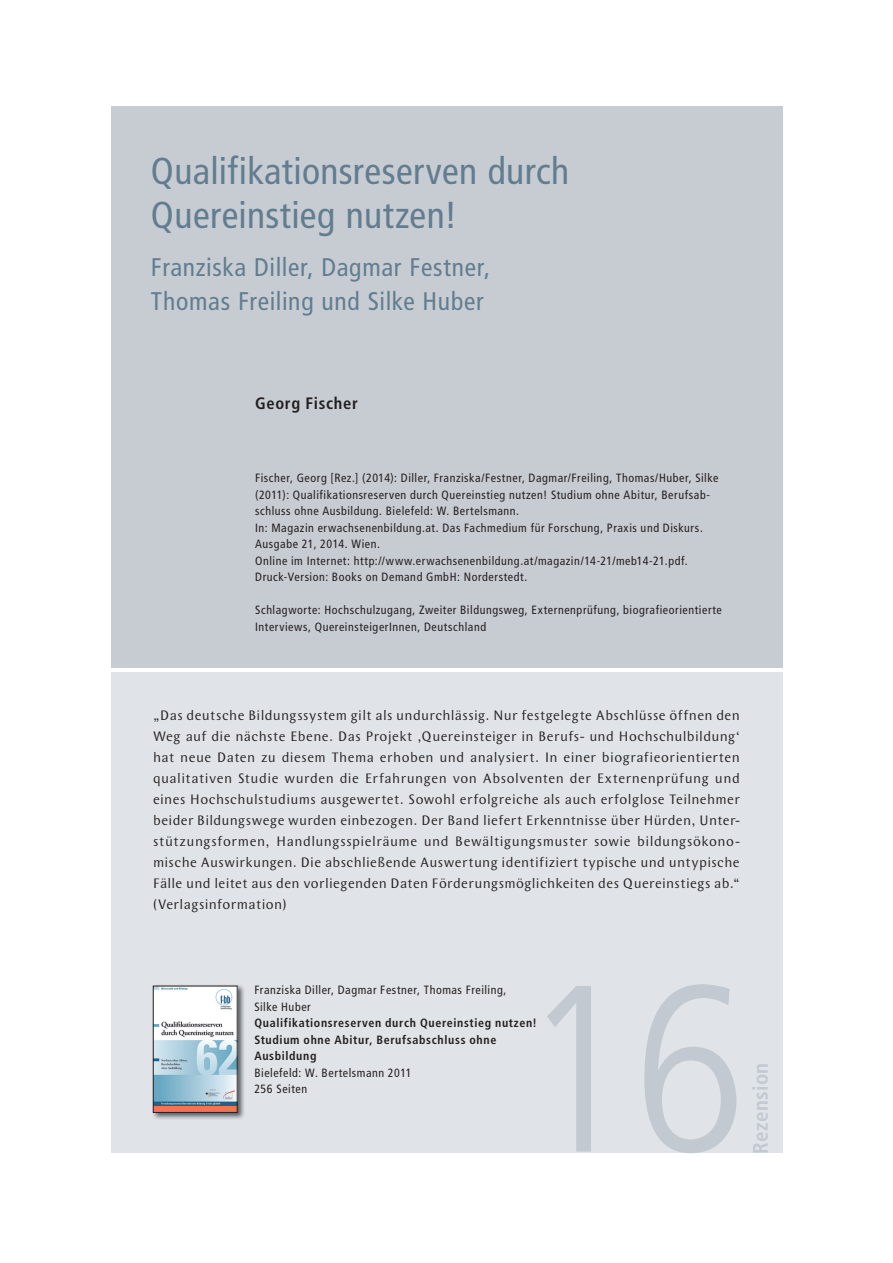
<style>
.page{position:relative;width:893px;height:1263px;background:#fff}
.page>*{position:absolute;margin:0;border:0;box-sizing:border-box;transform-origin:0 0}
.t1{font:300 condensed 237.3px "Frutiger LT Std";color:#c3c9d1}
.t2{font:condensed 37.5px/43.5px "Frutiger LT Std";letter-spacing:.01em;color:#617d8f}
.t3{font:condensed 25.5px/34.5px "Frutiger LT Std";letter-spacing:.025em;color:#617d8f}
.t4{font:700 condensed 21px "Frutiger LT Std";letter-spacing:.015em;color:#c3c9d1}
.t5{font:700 condensed 16.5px "Frutiger LT Std";letter-spacing:.04em;color:#231f20}
.t6{font:14.25px/21px "Wunderlich";letter-spacing:.025em;color:#231f20;text-align:justify}
.t7{font:condensed 12px/16.5px "Frutiger LT Std";letter-spacing:.045em;color:#231f20}
.t8{font:700 condensed 12px/16.5px "Frutiger LT Std";letter-spacing:.055em;color:#231f20}
</style>
<div class="page">
<div style="left:111px;top:672px;width:671px;height:480px;background:#e0e4e8"></div>
<div style="left:111px;top:106px;width:671px;height:562px;background:#c7ccd3"></div>
<img style="left:152px;top:985px;width:92px;height:134px">
<svg style="left:153px;top:986px;width:85px;height:127px;background:#c0cdd4"></svg>
<h2 class="t2" style="left:151px;top:150px;width:420px">Qualifikationsreserven durch<br>Quereinstieg nutzen!</h2>
<h3 class="t3" style="left:151px;top:250px;width:341px">Franziska Diller, Dagmar Festner,<br>Thomas Freiling und Silke Huber</h3>
<p class="t5" style="left:255px;top:394px;width:104px">Georg Fischer</p>
<p class="t7" style="left:255px;top:470px;width:465px">Fischer, Georg [Rez.] (2014): Diller, Franziska/Festner, Dagmar/Freiling, Thomas/Huber, Silke (2011): Qualifikationsreserven durch Quereinstieg nutzen! Studium ohne Abitur, Berufsab&shy;schluss ohne Ausbildung. Bielefeld: W. Bertelsmann.<br>In: Magazin erwachsenenbildung.at. Das Fachmedium für Forschung, Praxis und Diskurs.<br>Ausgabe 21, 2014. Wien.<br>Online im Internet: http://www.erwachsenenbildung.at/magazin/14-21/meb14-21.pdf.<br>Druck-Version: Books on Demand GmbH: Norderstedt.</p>
<p class="t7" style="left:255px;top:602px;width:468px">Schlagworte: Hochschulzugang, Zweiter Bildungsweg, Externenprüfung, biografieorientierte<br>Interviews, QuereinsteigerInnen, Deutschland</p>
<p class="t6" style="left:153px;top:705px;width:588px">„Das deutsche Bildungssystem gilt als undurchlässig. Nur festgelegte Abschlüsse öffnen den Weg auf die nächste Ebene. Das Projekt ‚Quereinsteiger in Berufs- und Hochschulbildung‘ hat neue Daten zu diesem Thema erhoben und analysiert. In einer biografieorientierten qualitativen Studie wurden die Erfahrungen von Absolventen der Externenprüfung und eines Hochschulstudiums ausgewertet. Sowohl erfolgreiche als auch erfolglose Teilnehmer beider Bildungswege wurden einbezogen. Der Band liefert Erkenntnisse über Hürden, Unter&shy;stützungsformen, Handlungsspielräume und Bewältigungsmuster sowie bildungsökono&shy;mische Auswirkungen. Die abschließende Auswertung identifiziert typische und untypische Fälle und leitet aus den vorliegenden Daten Förderungsmöglichkeiten des Quereinstiegs ab.“ (Verlagsinformation)</p>
<h1 class="t1" style="left:518px;top:935px;width:230px">16</h1>
<p class="t7" style="left:254px;top:982px;width:254px">Franziska Diller, Dagmar Festner, Thomas Freiling,<br>Silke Huber</p>
<p class="t8" style="left:254px;top:1015px;width:284px">Qualifikationsreserven durch Quereinstieg nutzen!<br>Studium ohne Abitur, Berufsabschluss ohne<br>Ausbildung</p>
<p class="t7" style="left:254px;top:1064px;width:159px">Bielefeld: W. Bertelsmann 2011<br>256 Seiten</p>
<h3 class="t4" style="left:748px;top:1154px;width:92px;rotate:-90deg">Rezension</h3>
</div>
